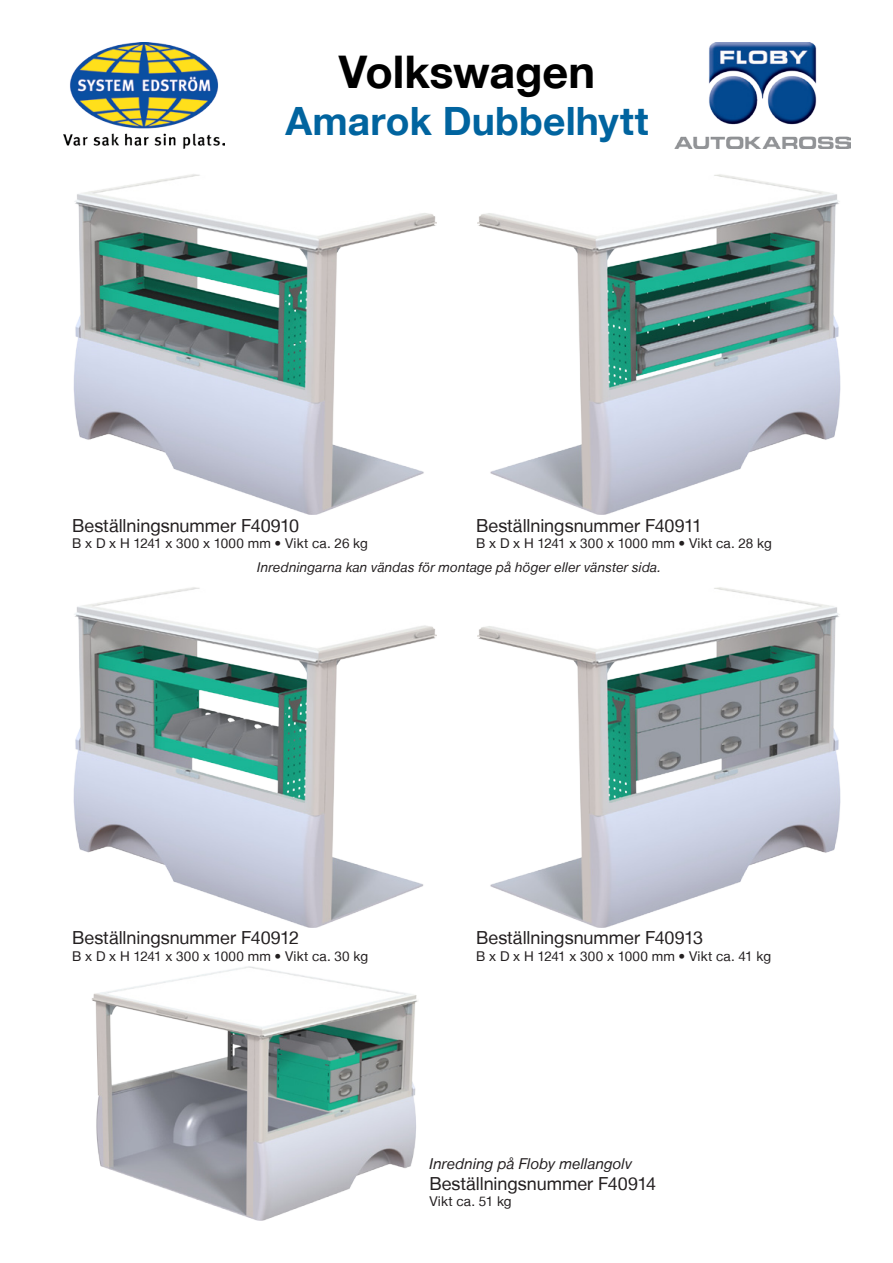
<style>
.page{position:relative;width:893px;height:1263px;background:#fff}
.page>*{position:absolute;margin:0;border:0;box-sizing:border-box;transform-origin:0 0}
.t1{font:700 45px "Helvetica Neue LT";letter-spacing:-.005em;color:#000}
.t2{font:700 39px "Helvetica Neue LT";letter-spacing:.005em;color:#01649f}
.t3{font:18px "Helvetica Neue LT";color:#231f20}
.t4{font:italic 15px "Helvetica Neue LT";letter-spacing:.01em;color:#231f20}
.t5{font:13.5px "Helvetica Neue LT";letter-spacing:.01em;color:#231f20}
.t6{font:italic 13.5px "Helvetica Neue LT";letter-spacing:.015em;color:#231f20}
</style>
<div class="page">
<img style="left:64px;top:43px;width:160px;height:106px">
<img style="left:74px;top:174px;width:363px;height:340px">
<img style="left:478px;top:174px;width:362px;height:340px">
<img style="left:74px;top:587px;width:363px;height:340px">
<img style="left:478px;top:587px;width:362px;height:340px">
<img style="left:92px;top:966px;width:326px;height:254px">
<img style="left:675px;top:43px;width:175px;height:106px">
<p class="t1" style="left:339px;top:44px;width:258px">Volkswagen</p>
<p class="t2" style="left:285px;top:97px;width:365px">Amarok Dubbelhytt</p>
<p class="t3" style="left:72px;top:515px;width:228px">Beställningsnummer F40910</p>
<p class="t5" style="left:72px;top:535px;width:297px">B x D x H 1241 x 300 x 1000 mm • Vikt ca. 26 kg</p>
<p class="t3" style="left:476px;top:514px;width:228px">Beställningsnummer F40911</p>
<p class="t5" style="left:476px;top:535px;width:297px">B x D x H 1241 x 300 x 1000 mm • Vikt ca. 28 kg</p>
<p class="t6" style="left:257px;top:559px;width:406px">Inredningarna kan vändas för montage på höger eller vänster sida.</p>
<p class="t3" style="left:72px;top:927px;width:228px">Beställningsnummer F40912</p>
<p class="t5" style="left:72px;top:948px;width:297px">B x D x H 1241 x 300 x 1000 mm • Vikt ca. 30 kg</p>
<p class="t3" style="left:476px;top:927px;width:228px">Beställningsnummer F40913</p>
<p class="t5" style="left:476px;top:948px;width:296px">B x D x H 1241 x 300 x 1000 mm • Vikt ca. 41 kg</p>
<p class="t4" style="left:429px;top:1154px;width:204px">Inredning på Floby mellangolv</p>
<p class="t3" style="left:429px;top:1173px;width:228px">Beställningsnummer F40914</p>
<p class="t5" style="left:429px;top:1193px;width:84px">Vikt ca. 51 kg</p>
</div>
